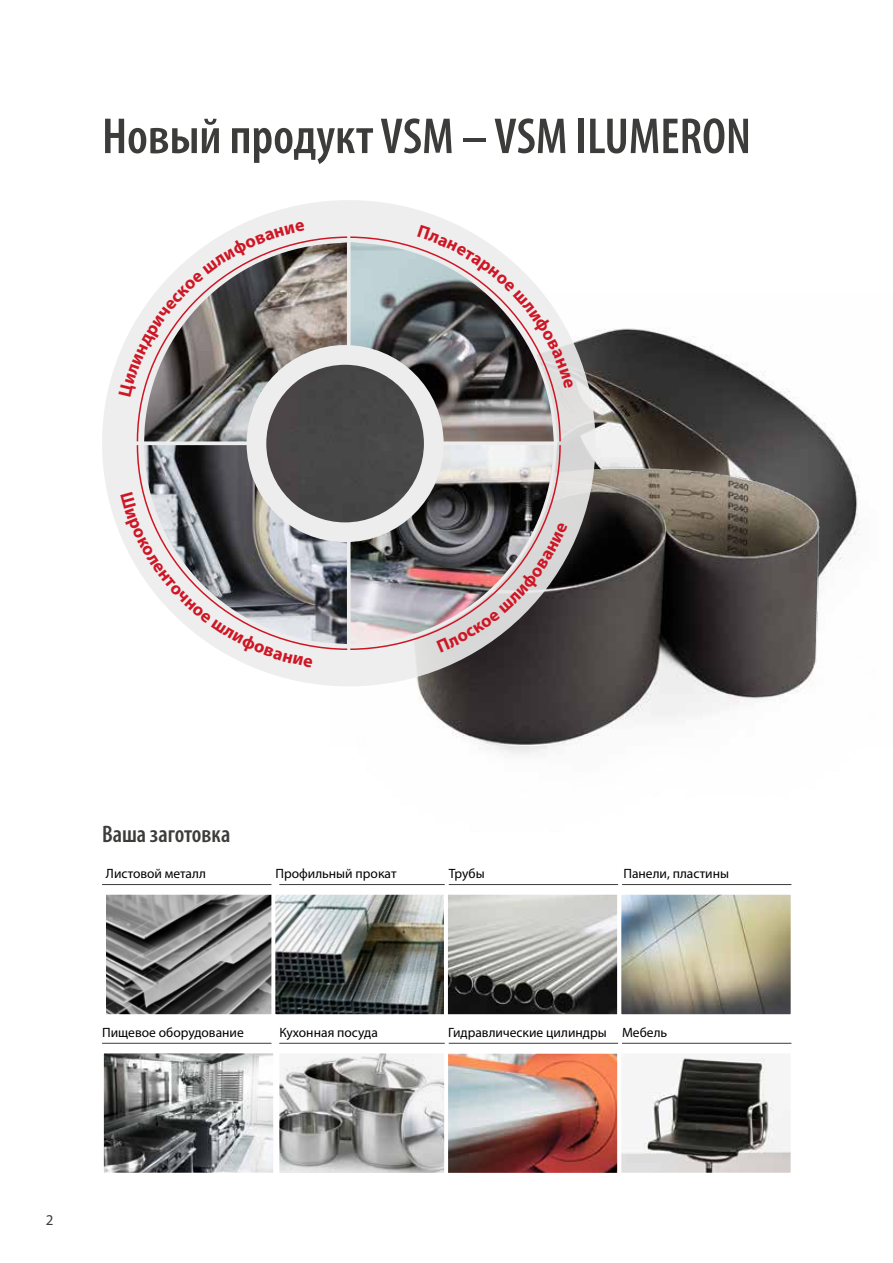
<style>
.page{position:relative;width:893px;height:1263px;background:#fff}
.page>*{position:absolute;margin:0;border:0;box-sizing:border-box;transform-origin:0 0}
.t1{font:600 condensed 51px "Myriad Pro";color:#3c3c3b}
.t2{font:600 condensed 24px "Myriad Pro";color:#3c3c3b}
.t3{font:15px "Myriad Pro";color:#3c3c3b}
.t4{font:13.5px "Myriad Pro";color:#000}
</style>
<div class="page">
<img style="left:574px;top:328px;width:203px;height:63px">
<img style="left:280px;top:1054px;width:164px;height:118px">
<div style="left:275px;top:1049px;width:178px;height:128px;border:4px solid #fff"></div>
<img style="left:561px;top:391px;width:299px;height:355px">
<img style="left:622px;top:1054px;width:168px;height:118px">
<img style="left:449px;top:1054px;width:167px;height:118px">
<div style="left:444px;top:1049px;width:177px;height:128px;border:4px solid #fff"></div>
<img style="left:107px;top:896px;width:164px;height:117px">
<div style="left:102px;top:891px;width:177px;height:127px;border:4px solid #fff"></div>
<div style="left:617px;top:1049px;width:178px;height:128px;border:4px solid #fff"></div>
<img style="left:105px;top:1054px;width:167px;height:118px">
<div style="left:100px;top:1049px;width:177px;height:128px;border:4px solid #fff"></div>
<img style="left:276px;top:896px;width:514px;height:117px">
<div style="left:271px;top:891px;width:178px;height:127px;border:4px solid #fff"></div>
<div style="left:444px;top:891px;width:177px;height:127px;border:4px solid #fff"></div>
<div style="left:617px;top:891px;width:178px;height:127px;border:4px solid #fff"></div>
<svg style="left:102px;top:200px;width:493px;height:486px;background:#e5e5e5"></svg>
<svg style="left:254px;top:667px;width:95px;height:19px"></svg>
<svg style="left:249px;top:200px;width:100px;height:21px"></svg>
<svg style="left:349px;top:667px;width:212px;height:88px"></svg>
<svg style="left:349px;top:200px;width:99px;height:21px"></svg>
<hr style="left:102px;top:884px;width:169px;height:1px;background:#3c3c3b">
<hr style="left:102px;top:1043px;width:169px;height:1px;background:#3c3c3b">
<hr style="left:279px;top:884px;width:166px;height:1px;background:#3c3c3b">
<hr style="left:279px;top:1043px;width:166px;height:1px;background:#3c3c3b">
<hr style="left:449px;top:884px;width:169px;height:1px;background:#3c3c3b">
<hr style="left:449px;top:1043px;width:169px;height:1px;background:#3c3c3b">
<hr style="left:622px;top:884px;width:169px;height:1px;background:#3c3c3b">
<hr style="left:622px;top:1043px;width:169px;height:1px;background:#3c3c3b">
<svg style="left:119px;top:221px;width:455px;height:446px;background:#9f9c9d"></svg>
<h1 class="t1" style="left:102px;top:105px;width:650px">Новый продукт VSM – VSM ILUMERON</h1>
<h2 class="t2" style="left:102px;top:819px;width:130px">Ваша заготовка</h2>
<p class="t4" style="left:106px;top:866px;width:101px">Листовой металл</p>
<p class="t4" style="left:275px;top:866px;width:123px">Профильный прокат</p>
<p class="t4" style="left:449px;top:866px;width:37px">Трубы</p>
<p class="t4" style="left:623px;top:866px;width:107px">Панели, пластины</p>
<p class="t4" style="left:102px;top:1024px;width:143px">Пищевое оборудование</p>
<p class="t4" style="left:448px;top:1024px;width:160px">Гидравлические цилиндры</p>
<p class="t4" style="left:279px;top:1024px;width:100px">Кухонная посуда</p>
<p class="t4" style="left:622px;top:1024px;width:47px">Мебель</p>
<p class="t3" style="left:46px;top:1210px;width:9px">2</p>
</div>
